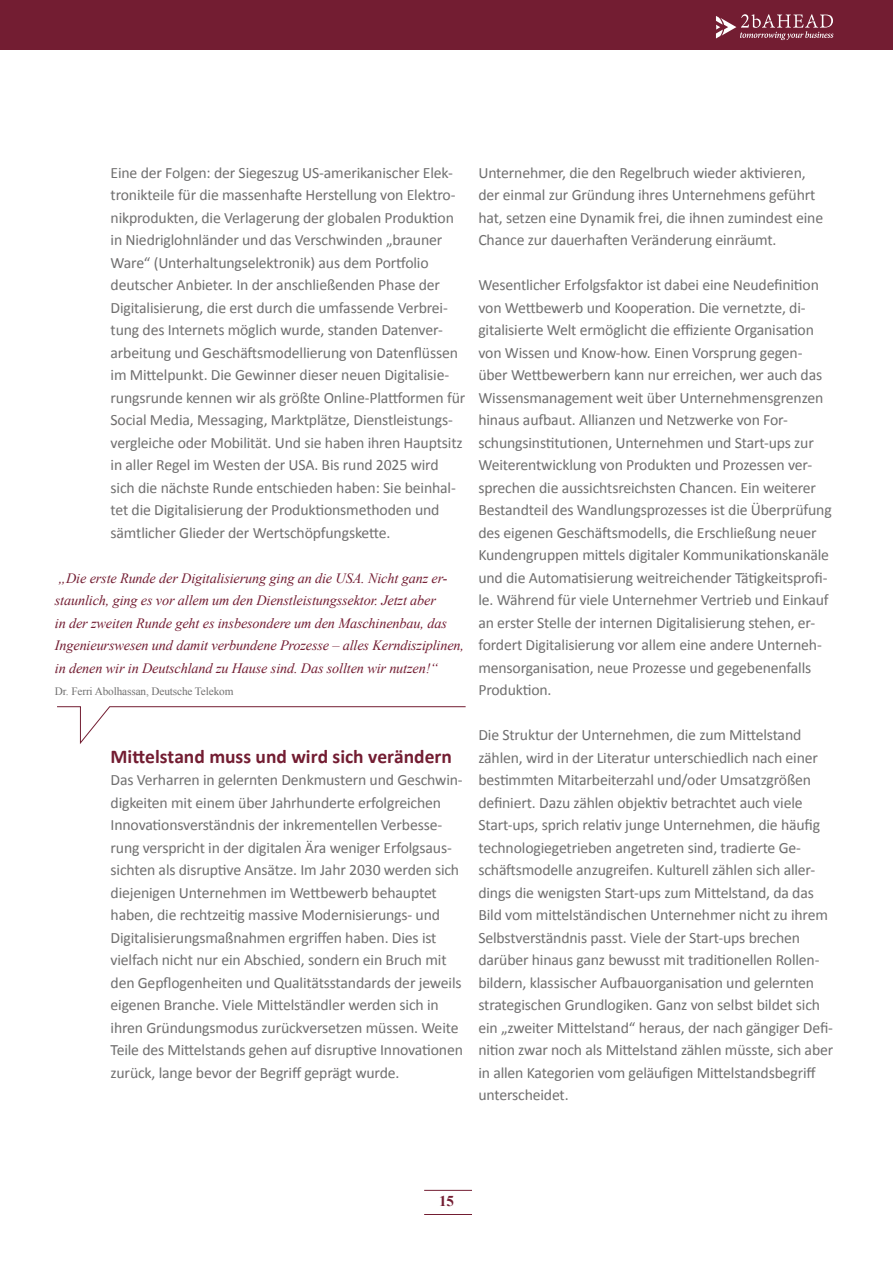
<style>
.page{position:relative;width:893px;height:1263px;background:#fff}
.page>*{position:absolute;margin:0;border:0;box-sizing:border-box;transform-origin:0 0}
.t1{font:700 19.5px "Calibri";color:#731d32}
.t2{font:15.75px/22.5px "Calibri";letter-spacing:-.01em;color:#706f6f}
.t3{font:700 15px "Times New Roman";color:#731d32}
.t4{font:italic 14.25px/22.5px "Times New Roman";letter-spacing:-.01em;color:#731d32}
.t5{font:11.25px "Times New Roman";letter-spacing:-.01em;color:#706f6f}
</style>
<div class="page">
<svg style="left:57px;top:706px;width:409px;height:38px"></svg>
<div style="left:0;top:0;width:893px;height:50px;background:#731d32"></div>
<hr style="left:424px;top:1190px;width:48px;height:1px;background:#731d32">
<hr style="left:424px;top:1214px;width:48px;height:1px;background:#731d32">
<svg style="left:716px;top:14px;width:117px;height:26px"></svg>
<p class="t2" style="left:111px;top:161px;width:356px">Eine der Folgen: der Siegeszug US-amerikanischer Elek&shy;tronikteile für die massenhafte Herstellung von Elektro&shy;nikprodukten, die Verlagerung der globalen Produktion in Niedriglohnländer und das Verschwinden „brauner Ware“ (Unterhaltungselektronik) aus dem Portfolio deutscher Anbieter. In der anschließenden Phase der Digitalisierung, die erst durch die umfassende Verbrei&shy;tung des Internets möglich wurde, standen Datenver&shy;arbeitung und Geschäftsmodellierung von Datenflüssen im Mittelpunkt. Die Gewinner dieser neuen Digitalisie&shy;rungsrunde kennen wir als größte Online-Plattformen für Social Media, Messaging, Marktplätze, Dienstleistungs&shy;vergleiche oder Mobilität. Und sie haben ihren Hauptsitz in aller Regel im Westen der USA. Bis rund 2025 wird sich die nächste Runde entschieden haben: Sie beinhal&shy;tet die Digitalisierung der Produktionsmethoden und sämtlicher Glieder der Wertschöpfungskette.</p>
<p class="t4" style="left:55px;top:566px;width:411px">„Die erste Runde der Digitalisierung ging an die USA. Nicht ganz er&shy;staunlich, ging es vor allem um den Dienstleistungssektor. Jetzt aber<br>in der zweiten Runde geht es insbesondere um den Maschinenbau, das Ingenieurswesen und damit verbundene Prozesse – alles Kerndisziplinen, in denen wir in Deutschland zu Hause sind. Das sollten wir nutzen!“</p>
<p class="t5" style="left:55px;top:684px;width:180px">Dr. Ferri Abolhassan, Deutsche Telekom</p>
<p class="t1" style="left:111px;top:744px;width:343px">Mittelstand muss und wird sich verändern</p>
<p class="t2" style="left:111px;top:769px;width:354px">Das Verharren in gelernten Denkmustern und Geschwin&shy;digkeiten mit einem über Jahrhunderte erfolgreichen Innovationsverständnis der inkrementellen Verbesse&shy;rung verspricht in der digitalen Ära weniger Erfolgsaus&shy;sichten als disruptive Ansätze. Im Jahr 2030 werden sich diejenigen Unternehmen im Wettbewerb behauptet haben, die rechtzeitig massive Modernisierungs- und Digitalisierungsmaßnahmen ergriffen haben. Dies ist vielfach nicht nur ein Abschied, sondern ein Bruch mit den Gepflogenheiten und Qualitätsstandards der jeweils eigenen Branche. Viele Mittelständler werden sich in ihren Gründungsmodus zurückversetzen müssen. Weite Teile des Mittelstands gehen auf disruptive Innovationen zurück, lange bevor der Begriff geprägt wurde.</p>
<p class="t2" style="left:478px;top:161px;width:346px">Unternehmer, die den Regelbruch wieder aktivieren, der einmal zur Gründung ihres Unternehmens geführt hat, setzen eine Dynamik frei, die ihnen zumindest eine Chance zur dauerhaften Veränderung einräumt.</p>
<p class="t2" style="left:478px;top:274px;width:355px">Wesentlicher Erfolgsfaktor ist dabei eine Neudefinition von Wettbewerb und Kooperation. Die vernetzte, di&shy;gitalisierte Welt ermöglicht die effiziente Organisation von Wissen und Know-how. Einen Vorsprung gegen&shy;über Wettbewerbern kann nur erreichen, wer auch das Wissensmanagement weit über Unternehmensgrenzen hinaus aufbaut. Allianzen und Netzwerke von For&shy;schungsinstitutionen, Unternehmen und Start-ups zur Weiterentwicklung von Produkten und Prozessen ver&shy;sprechen die aussichtsreichsten Chancen. Ein weiterer Bestandteil des Wandlungsprozesses ist die Überprüfung des eigenen Geschäftsmodells, die Erschließung neuer Kundengruppen mittels digitaler Kommunikationskanäle und die Automatisierung weitreichender Tätigkeitsprofi&shy;le. Während für viele Unternehmer Vertrieb und Einkauf an erster Stelle der internen Digitalisierung stehen, er&shy;fordert Digitalisierung vor allem eine andere Unterneh&shy;mensorganisation, neue Prozesse und gegebenenfalls Produktion.</p>
<p class="t2" style="left:478px;top:724px;width:356px">Die Struktur der Unternehmen, die zum Mittelstand zählen, wird in der Literatur unterschiedlich nach einer bestimmten Mitarbeiterzahl und/oder Umsatzgrößen definiert. Dazu zählen objektiv betrachtet auch viele Start-ups, sprich relativ junge Unternehmen, die häufig technologiegetrieben angetreten sind, tradierte Ge&shy;schäftsmodelle anzugreifen. Kulturell zählen sich aller&shy;dings die wenigsten Start-ups zum Mittelstand, da das Bild vom mittelständischen Unternehmer nicht zu ihrem Selbstverständnis passt. Viele der Start-ups brechen darüber hinaus ganz bewusst mit traditionellen Rollen&shy;bildern, klassischer Aufbauorganisation und gelernten strategischen Grundlogiken. Ganz von selbst bildet sich ein „zweiter Mittelstand“ heraus, der nach gängiger Defi&shy;nition zwar noch als Mittelstand zählen müsste, sich aber in allen Kategorien vom geläufigen Mittelstandsbegriff unterscheidet.</p>
<p class="t3" style="left:439px;top:1190px;width:16px">15</p>
</div>
